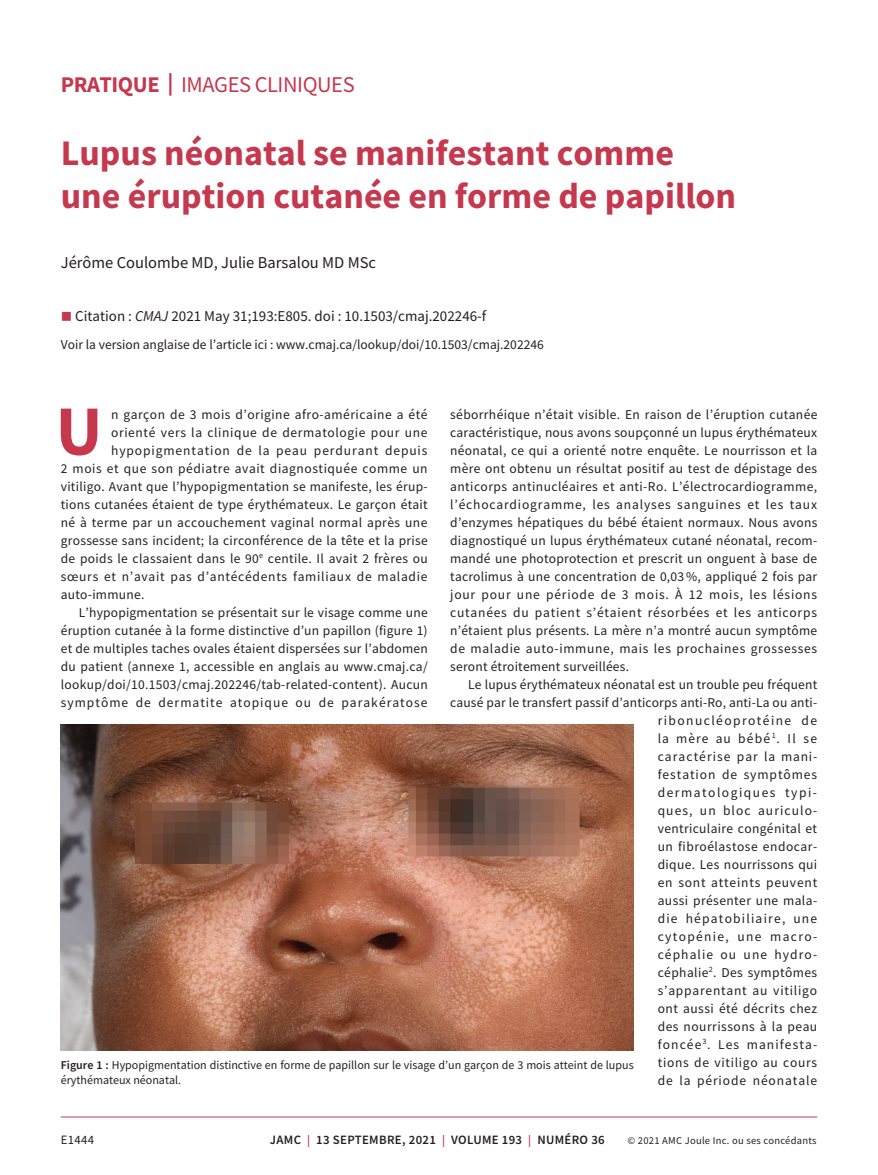
<style>
.page{position:relative;width:878px;height:1175px;background:#fff}
.page>*{position:absolute;margin:0;border:0;box-sizing:border-box;transform-origin:0 0}
.t1{font:700 70.65px "Source Sans Pro";color:#c5384e}
.t2{font:700 36px/43.2px "Source Sans Pro";color:#c5384e}
.t3{font:22.5px "Source Sans Pro";letter-spacing:-.02em;color:#c5384e}
.t4{font:16.5px "Source Sans Pro";color:#231f20}
.t5{font:15px "Source Sans Pro";color:#231f20}
.t6{font:13.5px/18px "Source Sans Pro";letter-spacing:.025em;color:#231f20;text-align:justify}
.t7{font:13.5px/18px "Source Sans Pro";letter-spacing:.05em;color:#231f20;text-align:right}
.t8{font:13.5px "Source Sans Pro";color:#231f20}
.t9{font:13.5px "Source Sans Pro";letter-spacing:.055em;color:#231f20}
.t10{font:13.5px "Source Sans Pro";letter-spacing:.075em;color:#231f20}
.t11{font:13.5px "Source Sans Pro";letter-spacing:.045em;color:#231f20}
.t12{font:13.5px "Source Sans Pro";letter-spacing:.065em;color:#231f20}
.t13{font:600 12.75px "Source Sans Pro";letter-spacing:.025em;color:#231f20}
.t14{font:12.75px "Source Sans Pro";letter-spacing:.025em;color:#231f20}
.t15{font:12px/15px "Source Sans Pro";color:#231f20}
.t16{font:10.5px "Source Sans Pro";letter-spacing:.025em;color:#231f20}
.s1{font-weight:700}
.s2{color:#c5384e}
.s3{font-style:italic}
.s4{font-weight:600}
.s5{font-size:12px;color:#c5384e}
</style>
<div class="page">
<hr style="left:61px;top:1116px;width:756px;height:1px;background:#c5384e">
<img style="left:61px;top:724px;width:572px;height:326px">
<h3 class="t3" style="left:61px;top:70px;width:295px"><span class="s1">PRATIQUE |</span> IMAGES CLINIQUES</h3>
<h2 class="t2" style="left:61px;top:131px;width:677px">Lupus néonatal se manifestant comme une éruption cutanée en forme de papillon</h2>
<p class="t4" style="left:61px;top:252px;width:317px">Jérôme Coulombe MD, Julie Barsalou MD MSc</p>
<p class="t5" style="left:61px;top:306px;width:427px"><span class="s2">■</span> Citation : <span class="s3">CMAJ</span> 2021 May 31;193:E805. doi : 10.1503/cmaj.202246-f</p>
<p class="t8" style="left:61px;top:336px;width:484px">Voir la version anglaise de l’article ici : www.cmaj.ca/lookup/doi/10.1503/cmaj.202246</p>
<p class="t6" style="left:450px;top:405px;width:368px">séborrhéique n’était visible. En raison de l’éruption cutanée caractéristique, nous avons soupçonné un lupus érythémateux néonatal, ce qui a orienté notre enquête. Le nourrisson et la mère ont obtenu un résultat positif au test de dépistage des anticorps antinucléaires et anti-Ro. L’électrocardiogramme, l’échocardiogramme, les analyses sanguines et les taux d’enzymes hépatiques du bébé étaient normaux. Nous avons diagnostiqué un lupus érythémateux cutané néonatal, recom&shy;mandé une photoprotection et prescrit un onguent à base de tacrolimus à une concentration de 0,03 %, appliqué 2 fois par jour pour une période de 3 mois. À 12 mois, les lésions cutanées du patient s’étaient résorbées et les anticorps n’étaient plus présents. La mère n’a montré aucun symptôme de maladie auto-immune, mais les prochaines grossesses seront étroitement surveillées.</p>
<p class="t7" style="left:450px;top:675px;width:368px">Le lupus érythémateux néonatal est un trouble peu fréquent causé par le transfert passif d’anticorps anti-Ro, anti-La ou anti&shy;ribonucléoprotéine de<br>la mère au bébé<sup>1</sup>. Il se<br>caractérise par la mani-<br>festation de symptômes<br>dermatologiques typi-<br>ques, un bloc auriculo-<br>ventriculaire congénital et<br>un fibroélastose endocar-<br>dique. Les nourrissons qui<br>en sont atteints peuvent<br>aussi présenter une mala-<br>die hépatobiliaire, une<br>cytopénie, une macro-<br>céphalie ou une hydro-<br>céphalie<sup>2</sup>. Des symptômes<br>s’apparentant au vitiligo<br>ont aussi été décrits chez<br>des nourrissons à la peau<br>foncée<sup>3</sup>. Les manifesta-<br>tions de vitiligo au cours<br>de la période néonatale</p>
<h1 class="t1" style="left:56px;top:383px;width:48px">U</h1>
<p class="t6" style="left:111px;top:405px;width:318px">n garçon de 3 mois d’origine afro-américaine a été</p>
<p class="t11" style="left:111px;top:423px;width:318px">orienté vers la clinique de dermatologie pour une</p>
<p class="t12" style="left:111px;top:441px;width:318px">hypopigmentation de la peau perdurant depuis</p>
<p class="t6" style="left:61px;top:459px;width:368px">2 mois et que son pédiatre avait diagnostiquée comme un</p>
<p class="t6" style="left:61px;top:477px;width:368px">vitiligo. Avant que l’hypopigmentation se manifeste, les érup-</p>
<p class="t6" style="left:61px;top:495px;width:368px">tions cutanées étaient de type érythémateux. Le garçon était</p>
<p class="t6" style="left:61px;top:513px;width:368px">né à terme par un accouchement vaginal normal après une</p>
<p class="t6" style="left:61px;top:531px;width:368px">grossesse sans incident; la circonférence de la tête et la prise</p>
<p class="t6" style="left:61px;top:549px;width:368px">de poids le classaient dans le 90<sup>e</sup> centile. Il avait 2 frères ou</p>
<p class="t9" style="left:61px;top:567px;width:368px">sœurs et n’avait pas d’antécédents familiaux de maladie</p>
<p class="t6" style="left:61px;top:585px;width:85px">auto-immune.</p>
<p class="t6" style="left:79px;top:603px;width:350px">L’hypopigmentation se présentait sur le visage comme une</p>
<p class="t6" style="left:61px;top:621px;width:368px">éruption cutanée à la forme distinctive d’un papillon (figure 1)</p>
<p class="t6" style="left:61px;top:639px;width:368px">et de multiples taches ovales étaient dispersées sur l’abdomen</p>
<p class="t6" style="left:61px;top:657px;width:368px">du patient (annexe 1, accessible en anglais au www.cmaj.ca/</p>
<p class="t6" style="left:61px;top:675px;width:369px">lookup/doi/10.1503/cmaj.202246/tab-related-content). Aucun</p>
<p class="t10" style="left:61px;top:693px;width:368px">symptôme de dermatite atopique ou de parakératose</p>
<p class="t15" style="left:61px;top:1057px;width:574px"><span class="s4">Figure 1 :</span> Hypopigmentation distinctive en forme de papillon sur le visage d’un garçon de 3 mois atteint de lupus érythémateux néonatal.</p>
<p class="t14" style="left:61px;top:1132px;width:35px">E1444</p>
<p class="t13" style="left:270px;top:1131px;width:336px">JAMC <span class="s5">|</span> 13 SEPTEMBRE, 2021 <span class="s5">|</span> VOLUME 193 <span class="s5">|</span> NUMÉRO 36</p>
<p class="t16" style="left:627px;top:1134px;width:190px">© 2021 AMC Joule Inc. ou ses concédants</p>
</div>
